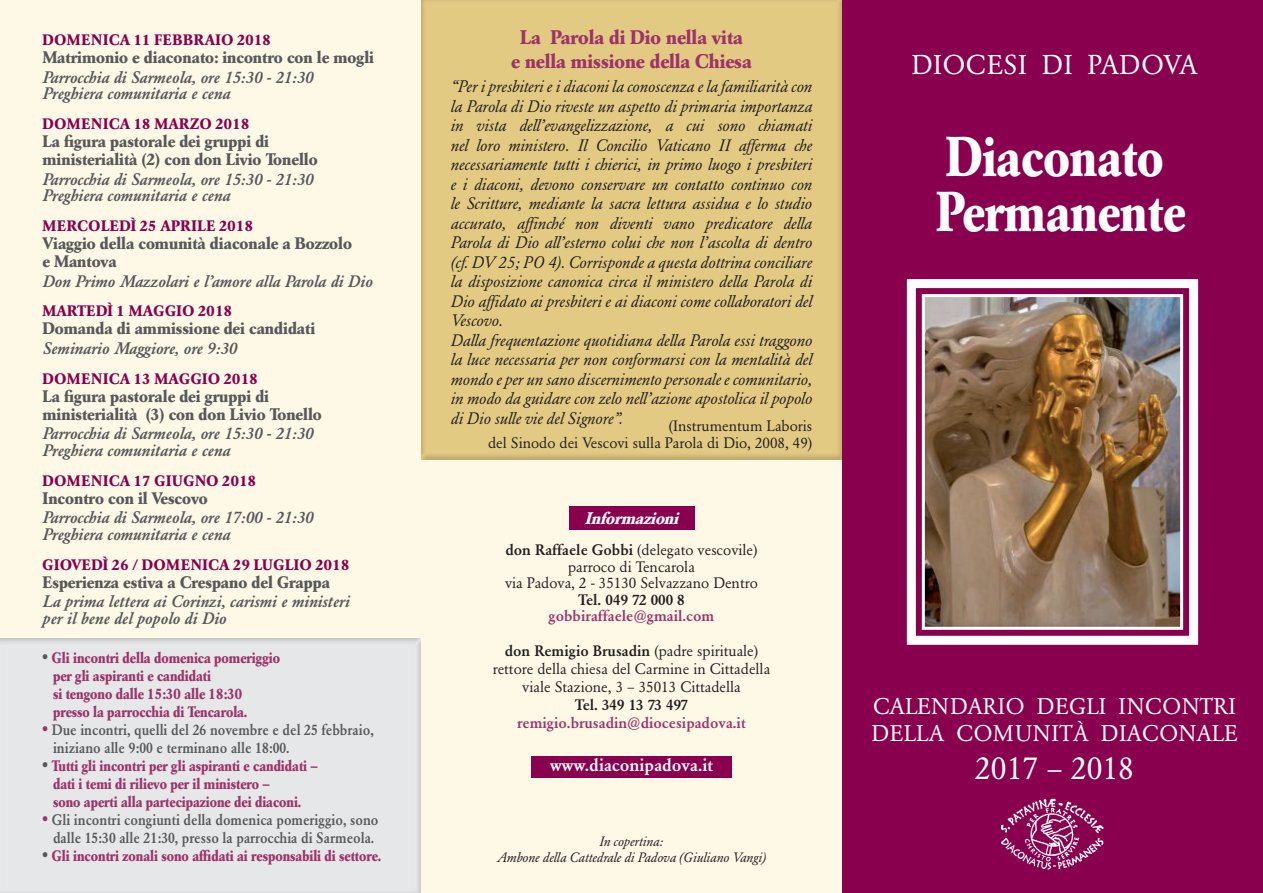
<style>
.page{position:relative;width:1263px;height:893px;background:#fef9e7}
.page>*{position:absolute;margin:0;border:0;box-sizing:border-box;transform-origin:0 0}
.t1{font:700 55.5px/55.5px "Garamond BE";color:#fff;scale:.88 1}
.t2{font:31.5px "Garamond BE";color:#fff}
.t3{font:27px "Garamond BE";letter-spacing:.02em;color:#fff}
.t4{font:22.5px/27px "Garamond BE";letter-spacing:.02em;color:#fff}
.t5{font:700 19.5px/24px "Garamond BE";color:#9c3469;text-align:center}
.t6{font:500 17.25px "Garamond BE";color:#fff}
.t7{font:italic 16.5px/19.5px "Garamond BE";color:#231f20}
.t8{font:italic 500 16.5px/16.5px "Garamond BE";color:#57585a}
.t9{font:700 16.5px/18px "Garamond BE";color:#57585a}
.t10{font:italic 700 16.5px "Garamond BE";color:#fff}
.t11{font:700 15px/18px "Garamond BE";color:#9c3469;scale:.9 1}
.t12{font:15px/16.5px "Garamond BE";color:#231f20;text-align:center}
.t13{font:500 15px/18px "Garamond BE";color:#57585a;scale:.9 1}
.t14{font:700 15px "Garamond BE";letter-spacing:.04em;color:#89004f}
.t15{font:500 15px "Garamond BE";color:#9c3469}
.t16{font:700 15px "Garamond BE";letter-spacing:.02em;color:#89004f}
.t17{font:500 15px "Garamond BE";color:#231f20}
.t18{font:italic 13.5px/16.5px "Garamond BE";color:#231f20;text-align:center}
.s1{font-weight:500}
.s2{font-size:18px;color:#57585a}
.s3{font-weight:700;font-size:18px;color:#9c3469}
</style>
<div class="page">
<div style="left:842px;top:0;width:421px;height:893px;background:#89004f"></div>
<div style="left:420px;top:0;width:423px;height:460px;background:#e3ca83"></div>
<div style="left:0;top:635px;width:423px;height:258px;background:#e6e7e9"></div>
<div style="left:569px;top:506px;width:125px;height:24px;background:#89004f"></div>
<div style="left:531px;top:756px;width:201px;height:22px;background:#89004f"></div>
<svg style="left:906px;top:279px;width:293px;height:366px"></svg>
<img style="left:920px;top:293px;width:265px;height:338px">
<img style="left:1001px;top:798px;width:103px;height:72px">
<p class="t14" style="left:43px;top:31px;width:230px">DOMENICA 11 FEBBRAIO 2018</p>
<p class="t9" style="left:43px;top:49px;width:333px">Matrimonio e diaconato: incontro con le mogli</p>
<p class="t8" style="left:43px;top:69px;width:272px">Parrocchia di Sarmeola, ore 15:30 - 21:30<br>Preghiera comunitaria e cena</p>
<p class="t14" style="left:43px;top:115px;width:208px">DOMENICA 18 MARZO 2018</p>
<p class="t9" style="left:43px;top:133px;width:277px">La figura pastorale dei gruppi di ministerialità (2) con don Livio Tonello</p>
<p class="t8" style="left:43px;top:171px;width:272px">Parrocchia di Sarmeola, ore 15:30 - 21:30<br>Preghiera comunitaria e cena</p>
<p class="t16" style="left:43px;top:217px;width:212px">MERCOLEDÌ 25 APRILE 2018</p>
<p class="t9" style="left:43px;top:234px;width:311px">Viaggio della comunità diaconale a Bozzolo e Mantova</p>
<p class="t8" style="left:43px;top:273px;width:332px">Don Primo Mazzolari e l’amore alla Parola di Dio</p>
<p class="t16" style="left:43px;top:302px;width:191px">MARTEDÌ 1 MAGGIO 2018</p>
<p class="t9" style="left:43px;top:320px;width:274px">Domanda di ammissione dei candidati</p>
<p class="t8" style="left:43px;top:340px;width:196px">Seminario Maggiore, ore 9:30</p>
<p class="t14" style="left:43px;top:370px;width:217px">DOMENICA 13 MAGGIO 2018</p>
<p class="t9" style="left:43px;top:387px;width:281px">La figura pastorale dei gruppi di ministerialità (3) con don Livio Tonello</p>
<p class="t8" style="left:43px;top:425px;width:272px">Parrocchia di Sarmeola, ore 15:30 - 21:30<br>Preghiera comunitaria e cena</p>
<p class="t5" style="left:511px;top:26px;width:242px">La Parola di Dio nella vita<br>e nella missione della Chiesa</p>
<p class="t7" style="left:451px;top:77px;width:363px">“Per i presbiteri e i diaconi la conoscenza e la familiarità con la Parola di Dio riveste un aspetto di primaria importanza in vista dell’evangelizzazione, a cui sono chiamati nel loro ministero. Il Concilio Vaticano II afferma che necessariamente tutti i chierici, in primo luogo i presbiteri e i diaconi, devono conservare un contatto continuo con le Scritture, mediante la sacra lettura assidua e lo studio accurato, affinché non diventi vano predicatore della Parola di Dio all’esterno colui che non l’ascolta di dentro (cf. DV 25; PO 4). Corrisponde a questa dottrina conciliare la disposizione canonica circa il ministero della Parola di Dio affidato ai presbiteri e ai diaconi come collaboratori del Vescovo.<br>Dalla frequentazione quotidiana della Parola essi traggono la luce necessaria per non conformarsi con la mentalità del mondo e per un sano discernimento personale e comunitario, in modo da guidare con zelo nell’azione apostolica il popolo di Dio sulle vie del Signore”.</p>
<p class="t12" style="left:488px;top:418px;width:326px;text-align:right">(Instrumentum Laboris<br>del Sinodo dei Vescovi sulla Parola di Dio, 2008, 49)</p>
<p class="t14" style="left:43px;top:472px;width:215px">DOMENICA 17 GIUGNO 2018</p>
<p class="t9" style="left:43px;top:489px;width:167px">Incontro con il Vescovo</p>
<p class="t8" style="left:43px;top:509px;width:272px">Parrocchia di Sarmeola, ore 17:00 - 21:30<br>Preghiera comunitaria e cena</p>
<p class="t10" style="left:585px;top:509px;width:100px">Informazioni</p>
<p class="t12" style="left:505px;top:542px;width:254px"><span class="s1">don Raffaele Gobbi</span> (delegato vescovile) parroco di Tencarola<br>via Padova, 2 - 35130 Selvazzano Dentro</p>
<p class="t17" style="left:578px;top:591px;width:108px">Tel. 049 72 000 8</p>
<p class="t15" style="left:548px;top:607px;width:167px">gobbiraffaele@gmail.com</p>
<p class="t12" style="left:493px;top:641px;width:279px;line-height:18px"><span class="s1">don Remigio Brusadin</span> (padre spirituale) rettore della chiesa del Carmine in Cittadella viale Stazione, 3 – 35013 Cittadella</p>
<p class="t17" style="left:575px;top:696px;width:115px">Tel. 349 13 73 497</p>
<p class="t15" style="left:517px;top:714px;width:230px">remigio.brusadin@diocesipadova.it</p>
<p class="t14" style="left:43px;top:556px;width:308px">GIOVEDÌ 26 / DOMENICA 29 LUGLIO 2018</p>
<p class="t9" style="left:43px;top:573px;width:289px">Esperienza estiva a Crespano del Grappa</p>
<p class="t8" style="left:43px;top:593px;width:309px">La prima lettera ai Corinzi, carismi e ministeri per il bene del popolo di Dio</p>
<p class="t11" style="left:53px;top:649px;width:254px;text-indent:-10px"><span class="s2">•</span> Gli incontri della domenica pomeriggio per gli aspiranti e candidati<br>si tengono dalle 15:30 alle 18:30 presso la parrocchia di Tencarola.</p>
<p class="t13" style="left:53px;top:721px;width:358px;text-indent:-10px"><span class="s3">•</span> Due incontri, quelli del 26 novembre e del 25 febbraio, iniziano alle 9:00 e terminano alle 18:00.</p>
<p class="t11" style="left:53px;top:757px;width:296px;text-indent:-10px"><span class="s2">•</span> Tutti gli incontri per gli aspiranti e candidati – dati i temi di rilievo per il ministero –<br>sono aperti alla partecipazione dei diaconi.</p>
<p class="t13" style="left:43px;top:811px;width:375px;text-align:center"><span class="s3">•</span> Gli incontri congiunti della domenica pomeriggio, sono dalle 15:30 alle 21:30, presso la parrocchia di Sarmeola.</p>
<p class="t11" style="left:43px;top:847px;width:377px"><span class="s2">•</span> Gli incontri zonali sono affidati ai responsabili di settore.</p>
<p class="t6" style="left:550px;top:755px;width:164px">www.diaconipadova.it</p>
<p class="t18" style="left:497px;top:833px;width:271px">In copertina:<br>Ambone della Cattedrale di Padova (Giuliano Vangi)</p>
<h3 class="t3" style="left:911px;top:49px;width:288px">DIOCESI DI PADOVA</h3>
<h1 class="t1" style="left:936px;top:129px;width:285px">Diaconato<br>Permanente</h1>
<h3 class="t4" style="left:871px;top:693px;width:368px">CALENDARIO DEGLI INCONTRI<br>DELLA COMUNITÀ DIACONALE</h3>
<h2 class="t2" style="left:975px;top:750px;width:160px">2017 – 2018</h2>
</div>
